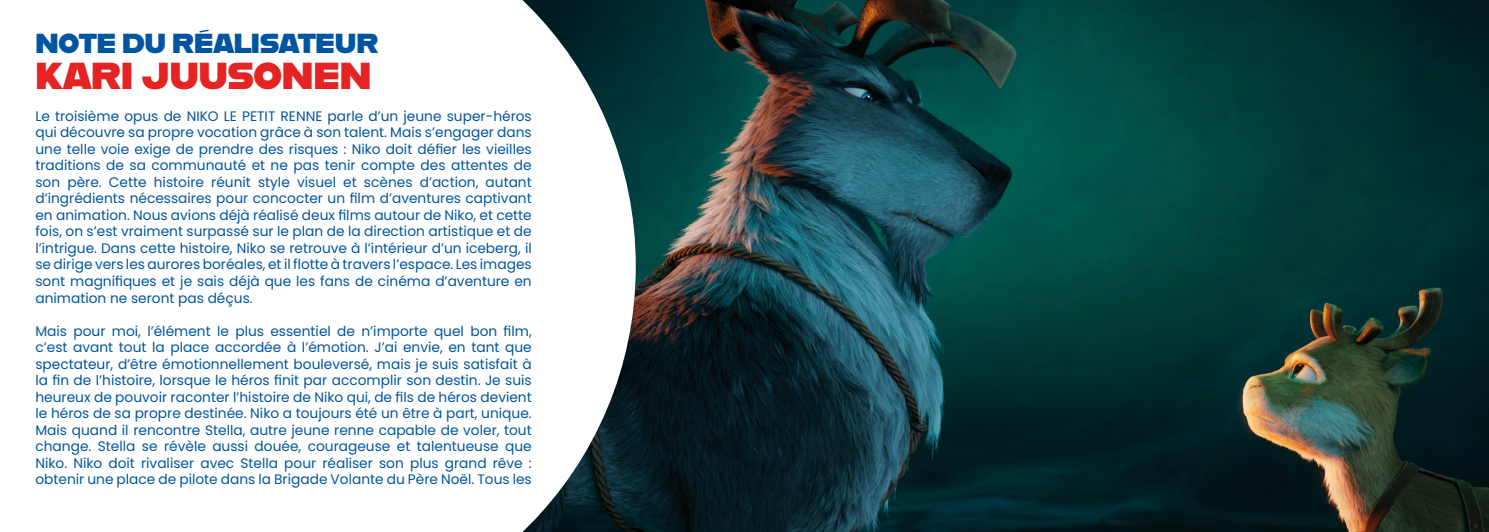
<style>
.page{position:relative;width:1489px;height:532px;background:#fff}
.page>*{position:absolute;margin:0;border:0;box-sizing:border-box;transform-origin:0 0}
.t1{font:37.5px "Alfarn";letter-spacing:-.01em;color:#e42322}
.t2{font:27.5px "Alfarn";letter-spacing:-.025em;color:#0055a0}
.t3{font:13.75px/16.5px "Poppins";color:#0055a0;text-align:justify}
</style>
<div class="page">
<img style="left:635px;top:0;width:853px;height:531px">
<svg style="left:522px;top:0;width:113px;height:531px"></svg>
<p class="t2" style="left:35px;top:27px;width:345px">NOTE DU RÉALISATEUR</p>
<p class="t1" style="left:35px;top:53px;width:337px">KARI JUUSONEN</p>
<p class="t3" style="left:35px;top:108px;width:498px">Le troisième opus de NIKO LE PETIT RENNE parle d’un jeune super-héros qui découvre sa propre vocation grâce à son talent. Mais s’engager dans une telle voie exige de prendre des risques : Niko doit défier les vieilles traditions de sa communauté et ne pas tenir compte des attentes de son père. Cette histoire réunit style visuel et scènes d’action, autant d’ingrédients nécessaires pour concocter un film d’aventures captivant en animation. Nous avions déjà réalisé deux films autour de Niko, et cette fois, on s’est vraiment surpassé sur le plan de la direction artistique et de l’intrigue. Dans cette histoire, Niko se retrouve à l’intérieur d’un iceberg, il se dirige vers les aurores boréales, et il flotte à travers l’espace. Les images sont magnifiques et je sais déjà que les fans de cinéma d’aventure en animation ne seront pas déçus.</p>
<p class="t3" style="left:35px;top:322px;width:498px">Mais pour moi, l’élément le plus essentiel de n’importe quel bon film, c’est avant tout la place accordée à l’émotion. J’ai envie, en tant que spectateur, d’être émotionnellement bouleversé, mais je suis satisfait à la fin de l’histoire, lorsque le héros finit par accomplir son destin. Je suis heureux de pouvoir raconter l’histoire de Niko qui, de fils de héros devient le héros de sa propre destinée. Niko a toujours été un être à part, unique.<br>Mais quand il rencontre Stella, autre jeune renne capable de voler, tout change. Stella se révèle aussi douée, courageuse et talentueuse que Niko. Niko doit rivaliser avec Stella pour réaliser son plus grand rêve : obtenir une place de pilote dans la Brigade Volante du Père Noël. Tous les</p>
</div>
